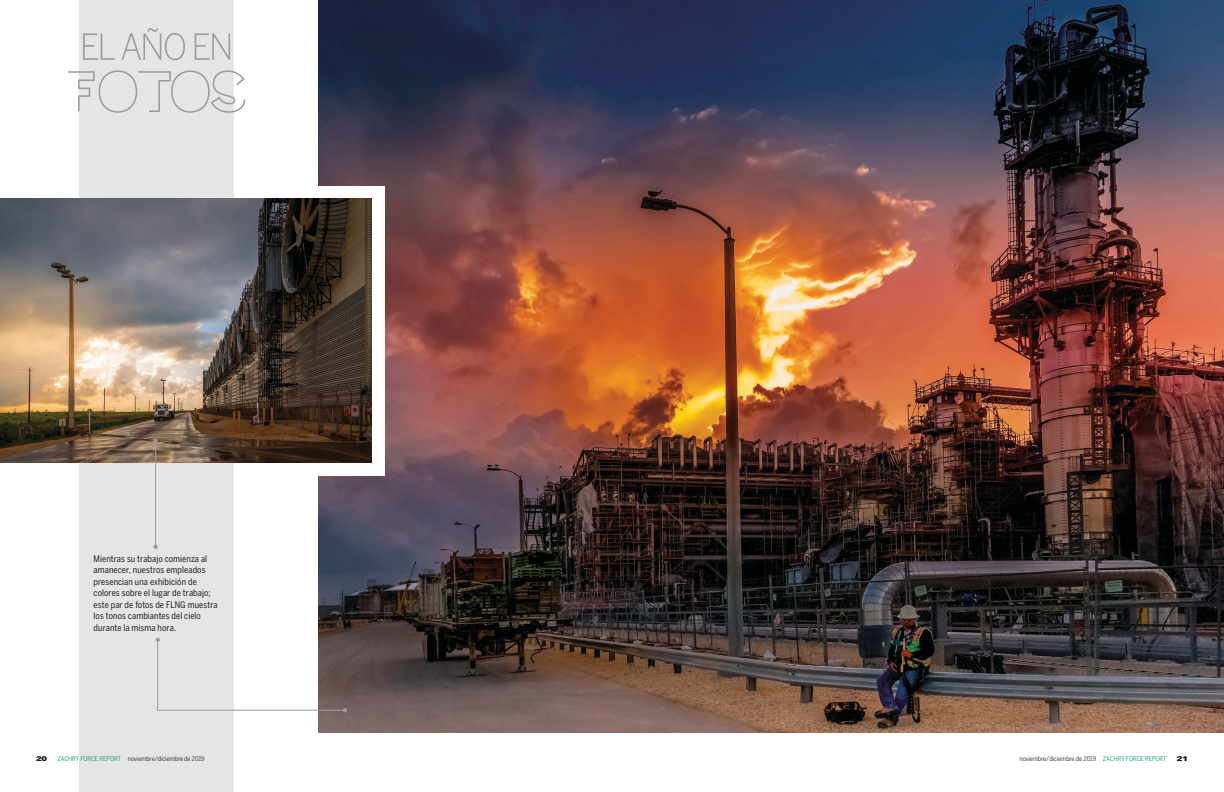
<style>
.page{position:relative;width:1224px;height:792px;background:#fff}
.page>*{position:absolute;margin:0;border:0;box-sizing:border-box;transform-origin:0 0}
.t1{font:9px/11.5px "Benton Sans Cond";letter-spacing:.01em;color:#1b1b1a}
.t2{font:900 expanded 6.7px "Univers";color:#1b1b1a}
.t3{font:6.5px "Benton Sans Cond";color:#1b1b1a}
.s1{color:#009657}
</style>
<div class="page">
<img style="left:318px;top:0;width:906px;height:732px">
<div style="left:80px;top:0;width:154px;height:792px;background:#e5e5e5"></div>
<div style="left:99px;top:70px;width:38px;height:43px;border:2px solid #9b9b9c;border-radius:50%"></div>
<svg style="left:137px;top:71px;width:35px;height:41px"></svg>
<div style="left:171px;top:70px;width:39px;height:43px;border:2px solid #9b9b9c;border-radius:50%"></div>
<svg style="left:211px;top:70px;width:35px;height:43px"></svg>
<svg style="left:67px;top:70px;width:28px;height:43px"></svg>
<svg style="left:83px;top:28px;width:147px;height:32px"></svg>
<div style="left:245px;top:186px;width:140px;height:289px;background:#fff"></div>
<img style="left:0;top:199px;width:372px;height:263px">
<hr style="left:155px;top:439px;width:1px;height:110px;background:#9b9b9c">
<svg style="left:153px;top:439px;width:5px;height:4px"></svg>
<svg style="left:153px;top:545px;width:5px;height:4px"></svg>
<svg style="left:156px;top:638px;width:191px;height:74px"></svg>
<p class="t1" style="left:94px;top:553px;width:126px">Mientras su trabajo comienza al amanecer, nuestros empleados presencian una exhibición de colores sobre el lugar de trabajo; este par de fotos de FLNG muestra los tonos cambiantes del cielo durante la misma hora.</p>
<p class="t2" style="left:36px;top:755px;width:13px">20</p>
<p class="t3" style="left:57px;top:755px;width:149px"><span class="s1">ZACHRY FORCE REPORT</span> noviembre/diciembre de 2019</p>
<p class="t3" style="left:1019px;top:755px;width:149px">noviembre/diciembre de 2019 <span class="s1">ZACHRY FORCE REPORT</span></p>
<p class="t2" style="left:1177px;top:755px;width:13px">21</p>
</div>
